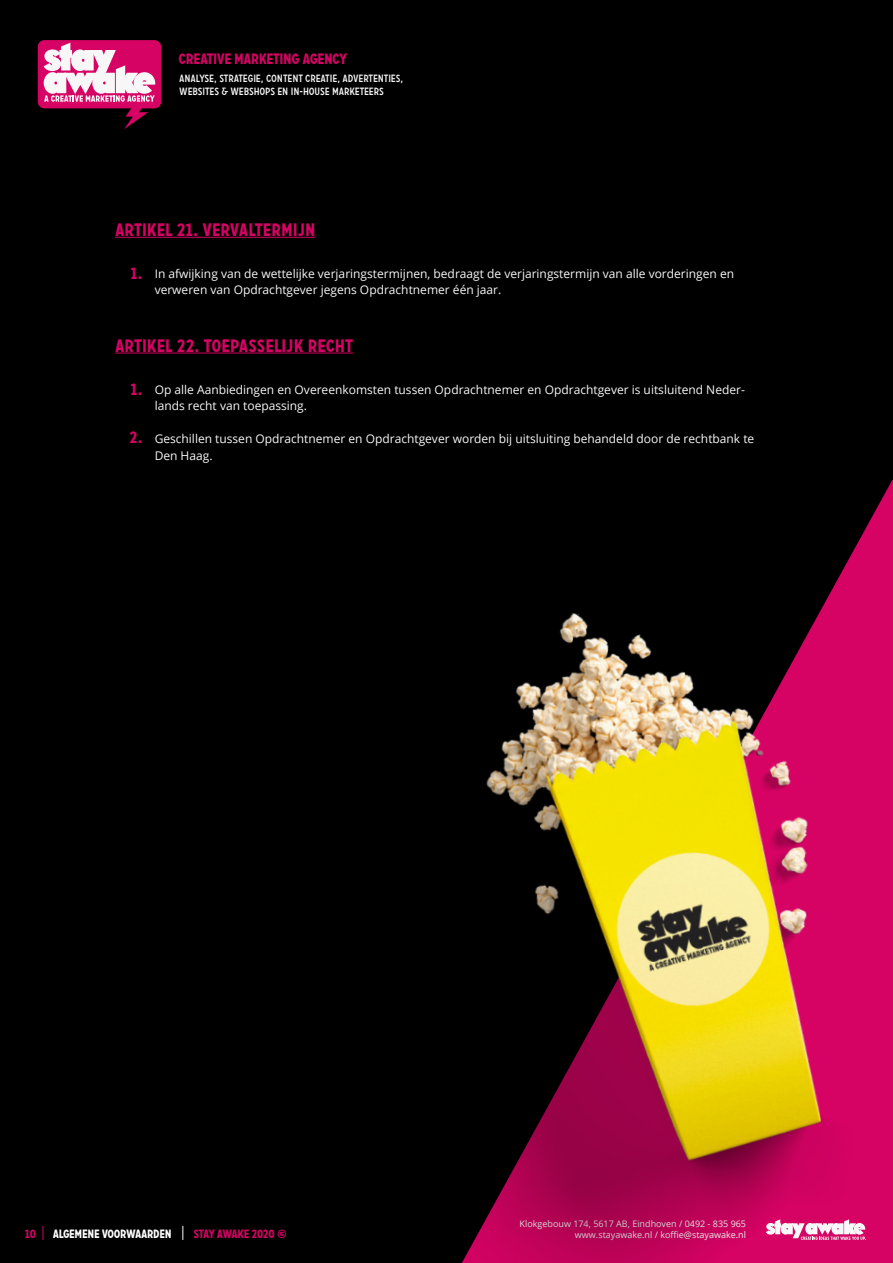
<style>
.page{position:relative;width:893px;height:1263px;background:#000}
.page>*{position:absolute;margin:0;border:0;box-sizing:border-box;transform-origin:0 0}
.t1{font:700 18px "Carrosserie";color:#d60364}
.t2{font:700 16.5px "Carrosserie";color:#d60364}
.t3{font:700 15px "Carrosserie";letter-spacing:-.025em;color:#d60364}
.t4{font:12px/16.5px "Open Sans";color:#f8f7f7}
.t5{font:700 12px "Carrosserie";letter-spacing:-.025em;color:#fff}
.t6{font:700 12px "Carrosserie";letter-spacing:-.035em;color:#d60364}
.t7{font:10.5px/13.5px "Carrosserie";letter-spacing:-.01em;color:#f8f7f7}
.t8{font:9px/10.5px "Open Sans";color:#f8f7f7;text-align:right}
</style>
<div class="page">
<div style="left:38px;top:40px;width:123px;height:68px;background:#d60364;border-radius:7px"></div>
<svg style="left:44px;top:43px;width:111px;height:86px"></svg>
<svg style="left:833px;top:480px;width:60px;height:108px"></svg>
<svg style="left:43px;top:1226px;width:1px;height:14px"></svg>
<svg style="left:183px;top:1226px;width:1px;height:14px"></svg>
<hr style="left:115px;top:237px;width:200px;height:1px;background:#d60364">
<hr style="left:115px;top:353px;width:238px;height:1px;background:#d60364">
<img style="left:462px;top:588px;width:431px;height:675px">
<p class="t3" style="left:179px;top:50px;width:171px">CREATIVE MARKETING AGENCY</p>
<p class="t7" style="left:179px;top:71px;width:226px">ANALYSE, STRATEGIE, CONTENT CREATIE, ADVERTENTIES,<br>WEBSITES &amp; WEBSHOPS EN IN-HOUSE MARKETEERS</p>
<h1 class="t1" style="left:115px;top:219px;width:202px">ARTIKEL 21. VERVALTERMIJN</h1>
<p class="t4" style="left:155px;top:265px;width:581px">In afwijking van de wettelijke verjaringstermijnen, bedraagt de verjaringstermijn van alle vorderingen en verweren van Opdrachtgever jegens Opdrachtnemer één jaar.</p>
<h2 class="t2" style="left:131px;top:264px;width:13px">1.</h2>
<h1 class="t1" style="left:115px;top:335px;width:239px">ARTIKEL 22. TOEPASSELIJK RECHT</h1>
<p class="t4" style="left:155px;top:381px;width:592px">Op alle Aanbiedingen en Overeenkomsten tussen Opdrachtnemer en Opdrachtgever is uitsluitend Neder&shy;lands recht van toepassing.</p>
<p class="t4" style="left:155px;top:430px;width:601px">Geschillen tussen Opdrachtnemer en Opdrachtgever worden bij uitsluiting behandeld door de rechtbank te<br>Den Haag.</p>
<h2 class="t2" style="left:131px;top:380px;width:13px">1.</h2>
<h2 class="t2" style="left:130px;top:428px;width:14px">2.</h2>
<p class="t6" style="left:25px;top:1226px;width:13px">10</p>
<p class="t5" style="left:53px;top:1226px;width:120px">ALGEMENE VOORWAARDEN</p>
<p class="t6" style="left:194px;top:1226px;width:95px">STAY AWAKE 2020 ©</p>
<p class="t8" style="left:520px;top:1218px;width:228px">Klokgebouw 174, 5617 AB, Eindhoven / 0492 - 835 965 www.stayawake.nl / koffie@stayawake.nl</p>
</div>
